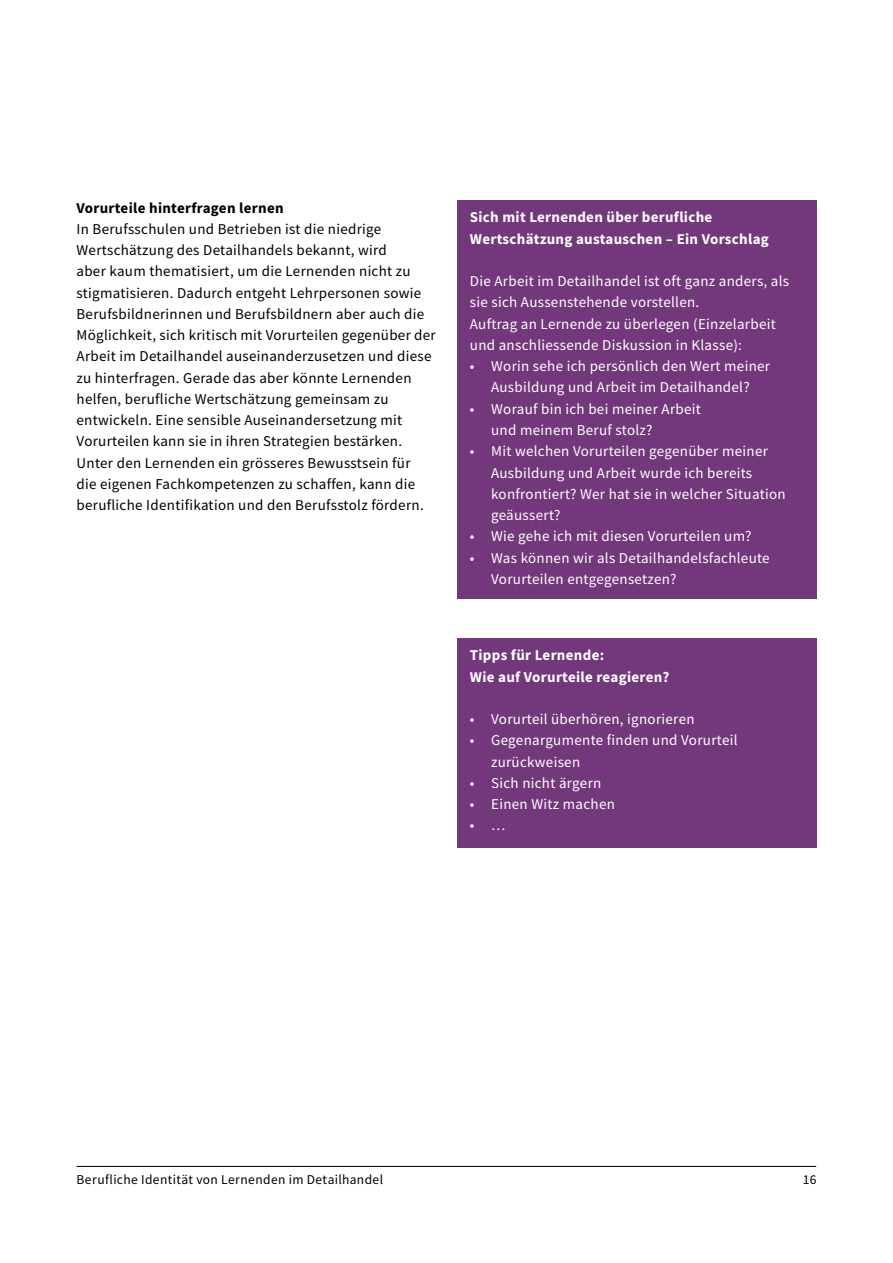
<style>
.page{position:relative;width:893px;height:1263px;background:#fff}
.page>*{position:absolute;margin:0;border:0;box-sizing:border-box;transform-origin:0 0}
.t1{font:15px/21.3px "Source Sans Pro";letter-spacing:.02em;color:#000}
.t2{font:15px/21.3px "Source Sans Pro";letter-spacing:.02em;color:#fff}
.t3{font:700 15px/21.3px "Source Sans Pro";letter-spacing:.02em;color:#fff}
.t4{font:700 15px "Source Sans Pro";letter-spacing:.02em;color:#000}
.t5{font:13.5px "Source Sans Pro";letter-spacing:.03em;color:#000}
</style>
<div class="page">
<hr style="left:77px;top:1166px;width:739px;height:1px;background:#000">
<div style="left:457px;top:638px;width:359px;height:209px;background:#73377b"></div>
<div style="left:457px;top:200px;width:359px;height:398px;background:#73377b"></div>
<p class="t4" style="left:77px;top:197px;width:209px">Vorurteile hinterfragen lernen</p>
<p class="t1" style="left:77px;top:218px;width:361px">In Berufsschulen und Betrieben ist die niedrige Wertschätzung des Detailhandels bekannt, wird<br>aber kaum thematisiert, um die Lernenden nicht zu stigmatisieren. Dadurch entgeht Lehrpersonen sowie Berufsbildnerinnen und Berufsbildnern aber auch die Möglichkeit, sich kritisch mit Vorurteilen gegenüber der Arbeit im Detailhandel auseinanderzusetzen und diese zu hinterfragen. Gerade das aber könnte Lernenden helfen, berufliche Wertschätzung gemeinsam zu entwickeln. Eine sensible Auseinandersetzung mit Vorurteilen kann sie in ihren Strategien bestärken.<br>Unter den Lernenden ein grösseres Bewusstsein für<br>die eigenen Fachkompetenzen zu schaffen, kann die berufliche Identifikation und den Berufsstolz fördern.</p>
<p class="t3" style="left:470px;top:207px;width:300px">Sich mit Lernenden über berufliche<br>Wertschätzung austauschen – Ein Vorschlag</p>
<p class="t2" style="left:470px;top:270px;width:321px">Die Arbeit im Detailhandel ist oft ganz anders, als sie sich Aussenstehende vorstellen.<br>Auftrag an Lernende zu überlegen (Einzelarbeit und anschliessende Diskussion in Klasse):</p>
<p class="t2" style="left:470px;top:355px;width:302px;text-align:center">• Worin sehe ich persönlich den Wert meiner<br>Ausbildung und Arbeit im Detailhandel?</p>
<p class="t2" style="left:491px;top:398px;width:211px;text-indent:-21px">• Worauf bin ich bei meiner Arbeit und meinem Beruf stolz?</p>
<p class="t2" style="left:491px;top:440px;width:296px;text-indent:-21px">• Mit welchen Vorurteilen gegenüber meiner Ausbildung und Arbeit wurde ich bereits konfrontiert? Wer hat sie in welcher Situation geäussert?</p>
<p class="t2" style="left:470px;top:526px;width:283px">• Wie gehe ich mit diesen Vorurteilen um?</p>
<p class="t2" style="left:491px;top:547px;width:280px;text-indent:-21px">• Was können wir als Detailhandelsfachleute<br>Vorurteilen entgegensetzen?</p>
<p class="t3" style="left:470px;top:644px;width:201px">Tipps für Lernende:<br>Wie auf Vorurteile reagieren?</p>
<p class="t2" style="left:470px;top:708px;width:226px">• Vorurteil überhören, ignorieren</p>
<p class="t2" style="left:491px;top:730px;width:248px;text-indent:-21px">• Gegenargumente finden und Vorurteil zurückweisen</p>
<p class="t2" style="left:470px;top:772px;width:133px">• Sich nicht ärgern</p>
<p class="t2" style="left:470px;top:793px;width:147px">• Einen Witz machen</p>
<p class="t2" style="left:470px;top:815px;width:37px">• …</p>
<p class="t5" style="left:77px;top:1171px;width:308px">Berufliche Identität von Lernenden im Detailhandel</p>
<p class="t5" style="left:803px;top:1171px;width:15px">16</p>
</div>
